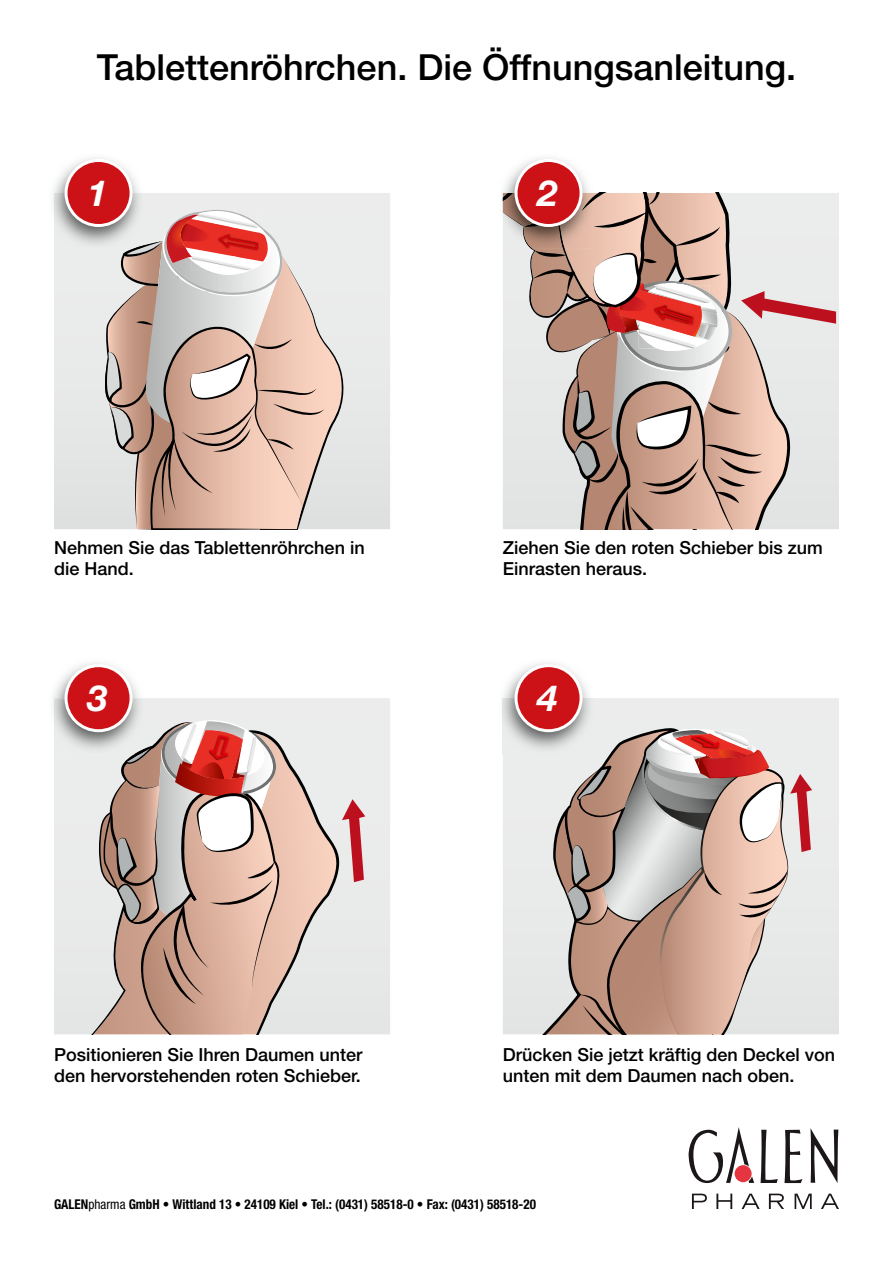
<style>
.page{position:relative;width:893px;height:1263px;background:#fff}
.page>*{position:absolute;margin:0;border:0;box-sizing:border-box;transform-origin:0 0}
.t1{font:500 36px "Helvetica Neue LT Std";color:#000}
.t2{font:italic 700 36px "Helvetica Neue LT Std";color:#fff}
.t3{font:500 18px/21.6px "Helvetica Neue LT Std";color:#000}
.t4{font:700 condensed 13.5px "Helvetica Neue LT Std";color:#000}
.s1{font-weight:400}
</style>
<div class="page">
<svg style="left:54px;top:193px;width:336px;height:336px;background:#e7e8e8"></svg>
<div style="left:286px;top:698px;width:104px;height:336px;background:#eaebeb"></div>
<svg style="left:54px;top:730px;width:291px;height:304px;background:#e3d9d4"></svg>
<svg style="left:342px;top:799px;width:23px;height:83px;background:#d5888e"></svg>
<div style="left:812px;top:698px;width:27px;height:336px;background:#eaebeb"></div>
<img style="left:53px;top:158px;width:51px;height:51px">
<img style="left:54px;top:193px;width:11px;height:56px">
<svg style="left:65px;top:159px;width:281px;height:370px;background:#dcc2bb"></svg>
<img style="left:53px;top:663px;width:51px;height:51px">
<img style="left:54px;top:698px;width:11px;height:56px">
<svg style="left:65px;top:664px;width:221px;height:370px;background:#d1b2aa"></svg>
<svg style="left:503px;top:159px;width:333px;height:370px;background:#d3bab3"></svg>
<img style="left:502px;top:663px;width:52px;height:91px">
<svg style="left:503px;top:664px;width:309px;height:370px;background:#d3bcb6"></svg>
<svg style="left:761px;top:1130px;width:17px;height:53px"></svg>
<svg style="left:784px;top:1130px;width:18px;height:53px"></svg>
<svg style="left:810px;top:1128px;width:28px;height:55px"></svg>
<svg style="left:689px;top:1127px;width:65px;height:56px"></svg>
<svg style="left:734px;top:1164px;width:18px;height:19px"></svg>
<div style="left:735px;top:1165px;width:17px;height:17px;background:#e63440;border-radius:50%"></div>
<svg style="left:692px;top:1193px;width:15px;height:16px"></svg>
<svg style="left:716px;top:1193px;width:16px;height:16px"></svg>
<svg style="left:742px;top:1193px;width:18px;height:16px"></svg>
<svg style="left:769px;top:1193px;width:15px;height:16px"></svg>
<svg style="left:795px;top:1193px;width:17px;height:16px"></svg>
<svg style="left:821px;top:1193px;width:18px;height:16px"></svg>
<h1 class="t1" style="left:97px;top:45px;width:701px">Tablettenröhrchen. Die Öffnungsanleitung.</h1>
<h1 class="t2" style="left:87px;top:171px;width:22px">1</h1>
<h1 class="t2" style="left:537px;top:171px;width:22px">2</h1>
<p class="t3" style="left:54px;top:536px;width:312px">Nehmen Sie das Tablettenröhrchen in die Hand.</p>
<p class="t3" style="left:503px;top:536px;width:322px">Ziehen Sie den roten Schieber bis zum<br>Einrasten heraus.</p>
<h1 class="t2" style="left:87px;top:676px;width:22px">3</h1>
<h1 class="t2" style="left:537px;top:676px;width:22px">4</h1>
<p class="t3" style="left:54px;top:1043px;width:310px">Positionieren Sie Ihren Daumen unter den hervorstehenden roten Schieber.</p>
<p class="t3" style="left:503px;top:1043px;width:334px">Drücken Sie jetzt kräftig den Deckel von unten mit dem Daumen nach oben.</p>
<p class="t4" style="left:54px;top:1196px;width:483px">GALEN<span class="s1">pharma</span> GmbH • Wittland 13 • 24109 Kiel • Tel.: (0431) 58518-0 • Fax: (0431) 58518-20</p>
</div>
